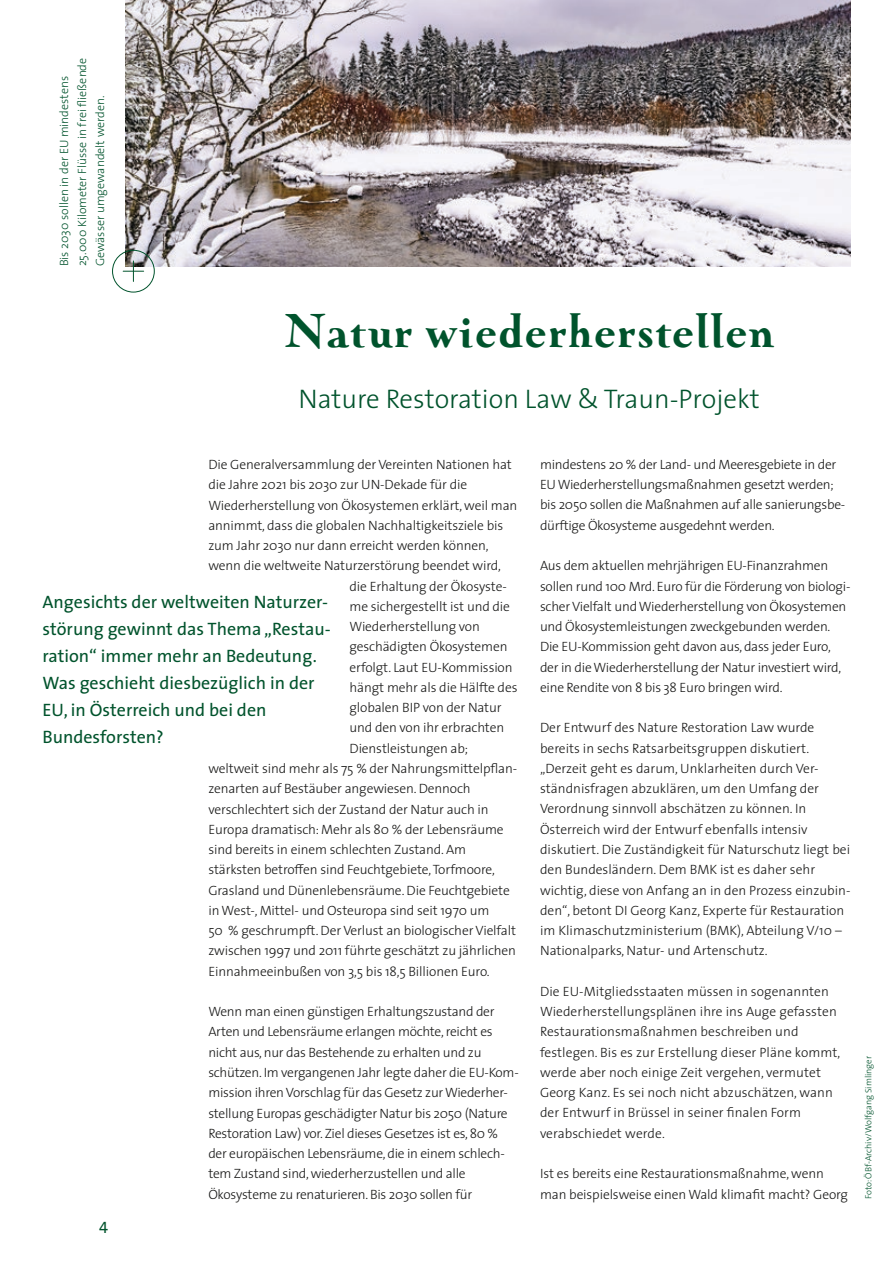
<style>
.page{position:relative;width:893px;height:1263px;background:#fff}
.page>*{position:absolute;margin:0;border:0;box-sizing:border-box;transform-origin:0 0}
.t1{font:900 45px "Oneleigh OTW03";letter-spacing:.025em;color:#00532c}
.t2{font:27px "The Sans CV Light";color:#00532c}
.t3{font:18px/27px "The Sans CV";color:#00532c}
.t4{font:16.5px "The Sans CV Caps";color:#00532c}
.t5{font:13.5px/20.2px "The Sans CV Light";letter-spacing:-.01em;color:#181817}
.t6{font:12px/18px "The Sans CV Light";color:#00532c}
.t7{font:9px "The Sans CV Light";color:#00532c}
</style>
<div class="page">
<img style="left:126px;top:0;width:724px;height:266px">
<div style="left:112px;top:250px;width:43px;height:42px;border:1px solid #00532c;border-radius:50%"></div>
<svg style="left:123px;top:261px;width:21px;height:20px"></svg>
<p class="t6" style="left:55px;top:266px;width:210px;rotate:-90deg">Bis 2030 sollen in der EU mindestens<br>25.000 Kilometer Flüsse in frei fließende<br>Gewässer umgewandelt werden.</p>
<h1 class="t1" style="left:284px;top:303px;width:492px">Natur wiederherstellen</h1>
<h2 class="t2" style="left:299px;top:377px;width:463px">Nature Restoration Law &amp; Traun-Projekt</h2>
<p class="t5" style="left:208px;top:454px;width:305px">Die Generalversammlung der Vereinten Nationen hat</p>
<p class="t5" style="left:208px;top:474px;width:260px">die Jahre 2021 bis 2030 zur UN-Dekade für die</p>
<p class="t5" style="left:208px;top:494px;width:311px">Wiederherstellung von Ökosystemen erklärt, weil man</p>
<p class="t5" style="left:208px;top:515px;width:296px">annimmt, dass die globalen Nachhaltigkeitsziele bis</p>
<p class="t5" style="left:208px;top:535px;width:282px">zum Jahr 2030 nur dann erreicht werden können,</p>
<p class="t5" style="left:208px;top:555px;width:294px">wenn die weltweite Naturzerstörung beendet wird,</p>
<p class="t5" style="left:350px;top:575px;width:159px">die Erhaltung der Ökosyste-</p>
<p class="t5" style="left:350px;top:596px;width:162px">me sichergestellt ist und die</p>
<p class="t5" style="left:350px;top:616px;width:132px">Wiederherstellung von</p>
<p class="t5" style="left:350px;top:636px;width:160px">geschädigten Ökosystemen</p>
<p class="t5" style="left:350px;top:656px;width:165px">erfolgt. Laut EU-Kommission</p>
<p class="t5" style="left:350px;top:677px;width:169px">hängt mehr als die Hälfte des</p>
<p class="t5" style="left:350px;top:697px;width:153px">globalen BIP von der Natur</p>
<p class="t5" style="left:350px;top:717px;width:156px">und den von ihr erbrachten</p>
<p class="t5" style="left:350px;top:737px;width:120px">Dienstleistungen ab;</p>
<p class="t5" style="left:208px;top:758px;width:310px">weltweit sind mehr als 75 % der Nahrungsmittelpflan-</p>
<p class="t5" style="left:208px;top:778px;width:264px">zenarten auf Bestäuber angewiesen. Dennoch</p>
<p class="t5" style="left:208px;top:798px;width:282px">verschlechtert sich der Zustand der Natur auch in</p>
<p class="t5" style="left:208px;top:819px;width:297px">Europa dramatisch: Mehr als 80 % der Lebensräume</p>
<p class="t5" style="left:208px;top:839px;width:259px">sind bereits in einem schlechten Zustand. Am</p>
<p class="t5" style="left:208px;top:859px;width:288px">stärksten betroffen sind Feuchtgebiete, Torfmoore,</p>
<p class="t5" style="left:208px;top:879px;width:303px">Grasland und Dünenlebensräume. Die Feuchtgebiete</p>
<p class="t5" style="left:208px;top:900px;width:283px">in West-, Mittel- und Osteuropa sind seit 1970 um</p>
<p class="t5" style="left:208px;top:920px;width:309px">50 % geschrumpft. Der Verlust an biologischer Vielfalt</p>
<p class="t5" style="left:208px;top:940px;width:309px">zwischen 1997 und 2011 führte geschätzt zu jährlichen</p>
<p class="t5" style="left:208px;top:960px;width:283px">Einnahmeeinbußen von 3,5 bis 18,5 Billionen Euro.</p>
<p class="t5" style="left:208px;top:1001px;width:312px">Wenn man einen günstigen Erhaltungszustand der Arten und Lebensräume erlangen möchte, reicht es nicht aus, nur das Bestehende zu erhalten und zu schützen. Im vergangenen Jahr legte daher die EU-Kom&shy;mission ihren Vorschlag für das Gesetz zur Wiederher&shy;stellung Europas geschädigter Natur bis 2050 (Nature Restoration Law) vor. Ziel dieses Gesetzes ist es, 80 % der europäischen Lebensräume, die in einem schlech&shy;tem Zustand sind, wiederherzustellen und alle Ökosysteme zu renaturieren. Bis 2030 sollen für</p>
<h3 class="t3" style="left:43px;top:588px;width:290px">Angesichts der weltweiten Naturzer&shy;störung gewinnt das Thema „Restau&shy;ration“ immer mehr an Bedeutung.<br>Was geschieht diesbezüglich in der<br>EU, in Österreich und bei den<br>Bundesforsten?</h3>
<p class="t4" style="left:99px;top:1213px;width:10px">4</p>
<p class="t5" style="left:540px;top:454px;width:307px">mindestens 20 % der Land- und Meeresgebiete in der EU Wiederherstellungsmaßnahmen gesetzt werden; bis 2050 sollen die Maßnahmen auf alle sanierungsbe&shy;dürftige Ökosysteme ausgedehnt werden.</p>
<p class="t5" style="left:540px;top:555px;width:312px">Aus dem aktuellen mehrjährigen EU-Finanzrahmen sollen rund 100 Mrd. Euro für die Förderung von biologi&shy;scher Vielfalt und Wiederherstellung von Ökosystemen und Ökosystemleistungen zweckgebunden werden.<br>Die EU-Kommission geht davon aus, dass jeder Euro, der in die Wiederherstellung der Natur investiert wird, eine Rendite von 8 bis 38 Euro bringen wird.</p>
<p class="t5" style="left:540px;top:717px;width:312px">Der Entwurf des Nature Restoration Law wurde bereits in sechs Ratsarbeitsgruppen diskutiert. „Derzeit geht es darum, Unklarheiten durch Ver&shy;ständnisfragen abzuklären, um den Umfang der Verordnung sinnvoll abschätzen zu können. In Österreich wird der Entwurf ebenfalls intensiv diskutiert. Die Zuständigkeit für Naturschutz liegt bei den Bundesländern. Dem BMK ist es daher sehr wichtig, diese von Anfang an in den Prozess einzubin&shy;den“, betont DI Georg Kanz, Experte für Restauration im Klimaschutzministerium (BMK), Abteilung V/10 – Nationalparks, Natur- und Artenschutz.</p>
<p class="t5" style="left:540px;top:981px;width:302px">Die EU-Mitgliedsstaaten müssen in sogenannten Wiederherstellungsplänen ihre ins Auge gefassten Restaurationsmaßnahmen beschreiben und festlegen. Bis es zur Erstellung dieser Pläne kommt, werde aber noch einige Zeit vergehen, vermutet Georg Kanz. Es sei noch nicht abzuschätzen, wann der Entwurf in Brüssel in seiner finalen Form verabschiedet werde.</p>
<p class="t5" style="left:540px;top:1163px;width:310px">Ist es bereits eine Restaurationsmaßnahme, wenn man beispielsweise einen Wald klimafit macht? Georg</p>
<p class="t7" style="left:861px;top:1199px;width:145px;rotate:-90deg">Foto: ÖBf-Archiv/Wolfgang Simlinger</p>
</div>
